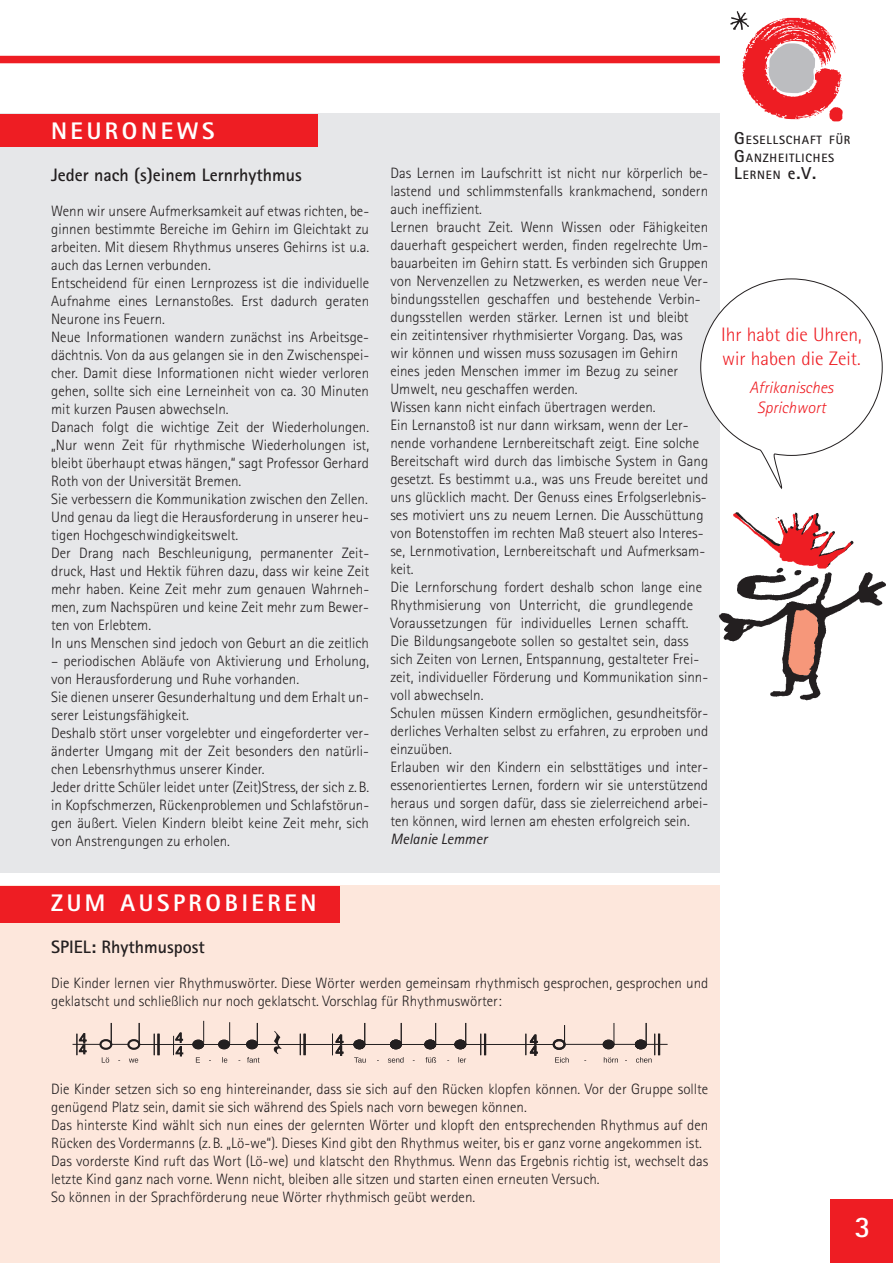
<style>
.page{position:relative;width:893px;height:1263px;background:#fff}
.page>*{position:absolute;margin:0;border:0;box-sizing:border-box;transform-origin:0 0}
.t1{font:700 30px "Rotis Sans Serif";color:#fff}
.t2{font:800 24px "Rotis Sans Serif";letter-spacing:.15em;color:#fff}
.t3{font:300 19.5px/24px "Rotis Semi Sans";color:#ee1d23}
.t4{font:700 18px "Rotis Sans Serif";color:#231f20}
.t5{font:italic 300 16.5px/19.5px "Rotis Sans Serif";color:#ee1d23;text-align:center}
.t6{font:300 15px/18px "Rotis Sans Serif";color:#231f20}
.t7{font:italic 15px "Rotis Sans Serif";color:#231f20}
.t8{font:700 12.15px/17.2px "Rotis Sans Serif";letter-spacing:.07em;color:#231f20}
.s1{font-size:17.25px}
</style>
<div class="page">
<div style="left:0;top:113px;width:720px;height:760px;background:#e6e7e9"></div>
<svg style="left:700px;top:278px;width:183px;height:211px"></svg>
<div style="left:0;top:56px;width:720px;height:7px;background:#ee1d23"></div>
<div style="left:830px;top:1199px;width:63px;height:64px;background:#ee1d23"></div>
<div style="left:0;top:885px;width:720px;height:378px;background:#fde7dc"></div>
<div style="left:0;top:886px;width:340px;height:36px;background:#ee1d23"></div>
<div style="left:0;top:114px;width:318px;height:32px;background:#ee1d23"></div>
<svg style="left:730px;top:11px;width:113px;height:110px"></svg>
<hr style="left:658px;top:1034px;width:2px;height:21px;background:#231f20">
<hr style="left:565px;top:1044px;width:103px;height:1px;background:#231f20">
<svg style="left:73px;top:1021px;width:582px;height:42px"></svg>
<img style="left:719px;top:568px;width:167px;height:133px">
<img style="left:733px;top:512px;width:121px;height:56px">
<h2 class="t2" style="left:51px;top:115px;width:165px">NEURONEWS</h2>
<p class="t4" style="left:51px;top:163px;width:252px">Jeder nach (s)einem Lernrhythmus</p>
<p class="t6" style="left:51px;top:202px;width:320px">Wenn wir unsere Aufmerksamkeit auf etwas richten, be&shy;ginnen bestimmte Bereiche im Gehirn im Gleichtakt zu arbeiten. Mit diesem Rhythmus unseres Gehirns ist u.a. auch das Lernen verbunden.<br>Entscheidend für einen Lernprozess ist die individuelle Aufnahme eines Lernanstoßes. Erst dadurch geraten Neurone ins Feuern.<br>Neue Informationen wandern zunächst ins Arbeitsge&shy;dächtnis. Von da aus gelangen sie in den Zwischenspei&shy;cher. Damit diese Informationen nicht wieder verloren gehen, sollte sich eine Lerneinheit von ca. 30 Minuten mit kurzen Pausen abwechseln.<br>Danach folgt die wichtige Zeit der Wiederholungen. „Nur wenn Zeit für rhythmische Wiederholungen ist, bleibt überhaupt etwas hängen,“ sagt Professor Gerhard Roth von der Universität Bremen.<br>Sie verbessern die Kommunikation zwischen den Zellen.<br>Und genau da liegt die Herausforderung in unserer heu&shy;tigen Hochgeschwindigkeitswelt.<br>Der Drang nach Beschleunigung, permanenter Zeit&shy;druck, Hast und Hektik führen dazu, dass wir keine Zeit mehr haben. Keine Zeit mehr zum genauen Wahrneh&shy;men, zum Nachspüren und keine Zeit mehr zum Bewer&shy;ten von Erlebtem.<br>In uns Menschen sind jedoch von Geburt an die zeitlich</p>
<p class="t6" style="left:51px;top:652px;width:320px">– periodischen Abläufe von Aktivierung und Erholung, von Herausforderung und Ruhe vorhanden.<br>Sie dienen unserer Gesunderhaltung und dem Erhalt un&shy;serer Leistungsfähigkeit.<br>Deshalb stört unser vorgelebter und eingeforderter ver&shy;änderter Umgang mit der Zeit besonders den natürli&shy;chen Lebensrhythmus unserer Kinder.<br>Jeder dritte Schüler leidet unter (Zeit)Stress, der sich z.B. in Kopfschmerzen, Rückenproblemen und Schlafstörun&shy;gen äußert. Vielen Kindern bleibt keine Zeit mehr, sich von Anstrengungen zu erholen.</p>
<p class="t6" style="left:390px;top:164px;width:319px">Das Lernen im Laufschritt ist nicht nur körperlich be&shy;lastend und schlimmstenfalls krankmachend, sondern auch ineffizient.<br>Lernen braucht Zeit. Wenn Wissen oder Fähigkeiten dauerhaft gespeichert werden, finden regelrechte Um&shy;bauarbeiten im Gehirn statt. Es verbinden sich Gruppen von Nervenzellen zu Netzwerken, es werden neue Ver&shy;bindungsstellen geschaffen und bestehende Verbin&shy;dungsstellen werden stärker. Lernen ist und bleibt ein zeitintensiver rhythmisierter Vorgang. Das, was<br>wir können und wissen muss sozusagen im Gehirn eines jeden Menschen immer im Bezug zu seiner Umwelt, neu geschaffen werden.<br>Wissen kann nicht einfach übertragen werden.<br>Ein Lernanstoß ist nur dann wirksam, wenn der Ler&shy;nende vorhandene Lernbereitschaft zeigt. Eine solche Bereitschaft wird durch das limbische System in Gang gesetzt. Es bestimmt u.a., was uns Freude bereitet und uns glücklich macht. Der Genuss eines Erfolgserlebnis&shy;ses motiviert uns zu neuem Lernen. Die Ausschüttung von Botenstoffen im rechten Maß steuert also Interes&shy;se, Lernmotivation, Lernbereitschaft und Aufmerksam&shy;keit.<br>Die Lernforschung fordert deshalb schon lange eine Rhythmisierung von Unterricht, die grundlegende Voraussetzungen für individuelles Lernen schafft.<br>Die Bildungsangebote sollen so gestaltet sein, dass sich Zeiten von Lernen, Entspannung, gestalteter Frei&shy;zeit, individueller Förderung und Kommunikation sinn&shy;voll abwechseln.<br>Schulen müssen Kindern ermöglichen, gesundheitsför&shy;derliches Verhalten selbst zu erfahren, zu erproben und einzuüben.<br>Erlauben wir den Kindern ein selbsttätiges und inter&shy;essenorientiertes Lernen, fordern wir sie unterstützend heraus und sorgen dafür, dass sie zielerreichend arbei&shy;ten können, wird lernen am ehesten erfolgreich sein.</p>
<p class="t7" style="left:390px;top:830px;width:98px">Melanie Lemmer</p>
<p class="t8" style="left:734px;top:131px;width:118px"><span class="s1">G</span>ESELLSCHAFT FÜR<br><span class="s1">G</span>ANZHEITLICHES<br><span class="s1">L</span>ERNEN <span class="s1">e</span><span class="s1">.V.</span></p>
<h3 class="t3" style="left:721px;top:322px;width:142px">Ihr habt die Uhren, wir haben die Zeit.</h3>
<p class="t5" style="left:750px;top:378px;width:85px">Afrikanisches<br>Sprichwort</p>
<h2 class="t2" style="left:51px;top:888px;width:267px">ZUM AUSPROBIEREN</h2>
<p class="t4" style="left:51px;top:935px;width:155px">SPIEL: Rhythmuspost</p>
<p class="t6" style="left:51px;top:974px;width:659px">Die Kinder lernen vier Rhythmuswörter. Diese Wörter werden gemeinsam rhythmisch gesprochen, gesprochen und geklatscht und schließlich nur noch geklatscht. Vorschlag für Rhythmuswörter:</p>
<p class="t6" style="left:51px;top:1080px;width:659px">Die Kinder setzen sich so eng hintereinander, dass sie sich auf den Rücken klopfen können. Vor der Gruppe sollte genügend Platz sein, damit sie sich während des Spiels nach vorn bewegen können.<br>Das hinterste Kind wählt sich nun eines der gelernten Wörter und klopft den entsprechenden Rhythmus auf den Rücken des Vordermanns (z.B. „Lö-we“). Dieses Kind gibt den Rhythmus weiter, bis er ganz vorne angekommen ist.<br>Das vorderste Kind ruft das Wort (Lö-we) und klatscht den Rhythmus. Wenn das Ergebnis richtig ist, wechselt das letzte Kind ganz nach vorne. Wenn nicht, bleiben alle sitzen und starten einen erneuten Versuch.<br>So können in der Sprachförderung neue Wörter rhythmisch geübt werden.</p>
<h1 class="t1" style="left:854px;top:1208px;width:18px">3</h1>
</div>
